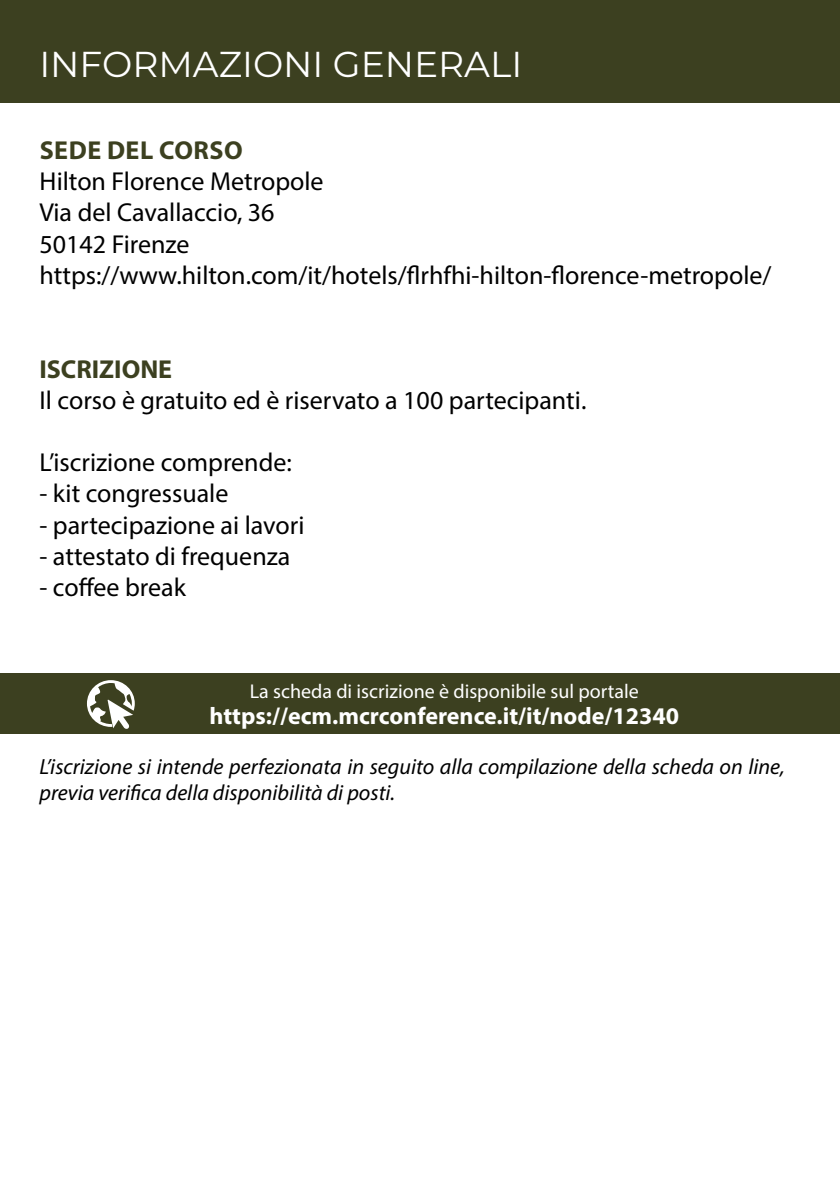
<style>
.page{position:relative;width:840px;height:1191px;background:#fff}
.page>*{position:absolute;margin:0;border:0;box-sizing:border-box;transform-origin:0 0}
.t1{font:36px "Montserrat";color:#fff}
.t2{font:26px/31.2px "Myriad Pro";color:#000}
.t3{font:700 26px "Myriad Pro";letter-spacing:.02em;color:#3c4020}
.t4{font:700 26px "Myriad Pro";color:#3c4020}
.t5{font:700 24px "Myriad Pro";color:#fff}
.t6{font:italic 22px/26.4px "Myriad Pro";color:#000}
.t7{font:20px "Myriad Pro";color:#fff}
</style>
<div class="page">
<div style="left:0;top:0;width:839px;height:102px;background:#3c4020"></div>
<div style="left:0;top:673px;width:839px;height:60px;background:#3c4020"></div>
<svg style="left:87px;top:680px;width:48px;height:49px"></svg>
<h1 class="t1" style="left:39px;top:40px;width:484px">INFORMAZIONI GENERALI</h1>
<p class="t3" style="left:40px;top:133px;width:204px">SEDE DEL CORSO</p>
<p class="t2" style="left:39px;top:165px;width:733px">Hilton Florence Metropole<br>Via del Cavallaccio, 36<br>50142 Firenze https://www.hilton.com/it/hotels/flrhfhi-hilton-florence-metropole/</p>
<p class="t4" style="left:39px;top:352px;width:134px">ISCRIZIONE</p>
<p class="t2" style="left:39px;top:384px;width:548px">Il corso è gratuito ed è riservato a 100 partecipanti.</p>
<p class="t2" style="left:39px;top:446px;width:254px">L’iscrizione comprende:</p>
<p class="t2" style="left:39px;top:477px;width:190px">- kit congressuale</p>
<p class="t2" style="left:39px;top:509px;width:266px">- partecipazione ai lavori</p>
<p class="t2" style="left:39px;top:540px;width:252px">- attestato di frequenza</p>
<p class="t2" style="left:39px;top:571px;width:148px">- coffee break</p>
<p class="t7" style="left:249px;top:678px;width:390px">La scheda di iscrizione è disponibile sul portale</p>
<p class="t5" style="left:209px;top:700px;width:471px">https://ecm.mcrconference.it/it/node/12340</p>
<p class="t6" style="left:39px;top:752px;width:746px">L’iscrizione si intende perfezionata in seguito alla compilazione della scheda on line, previa verifica della disponibilità di posti.</p>
</div>
